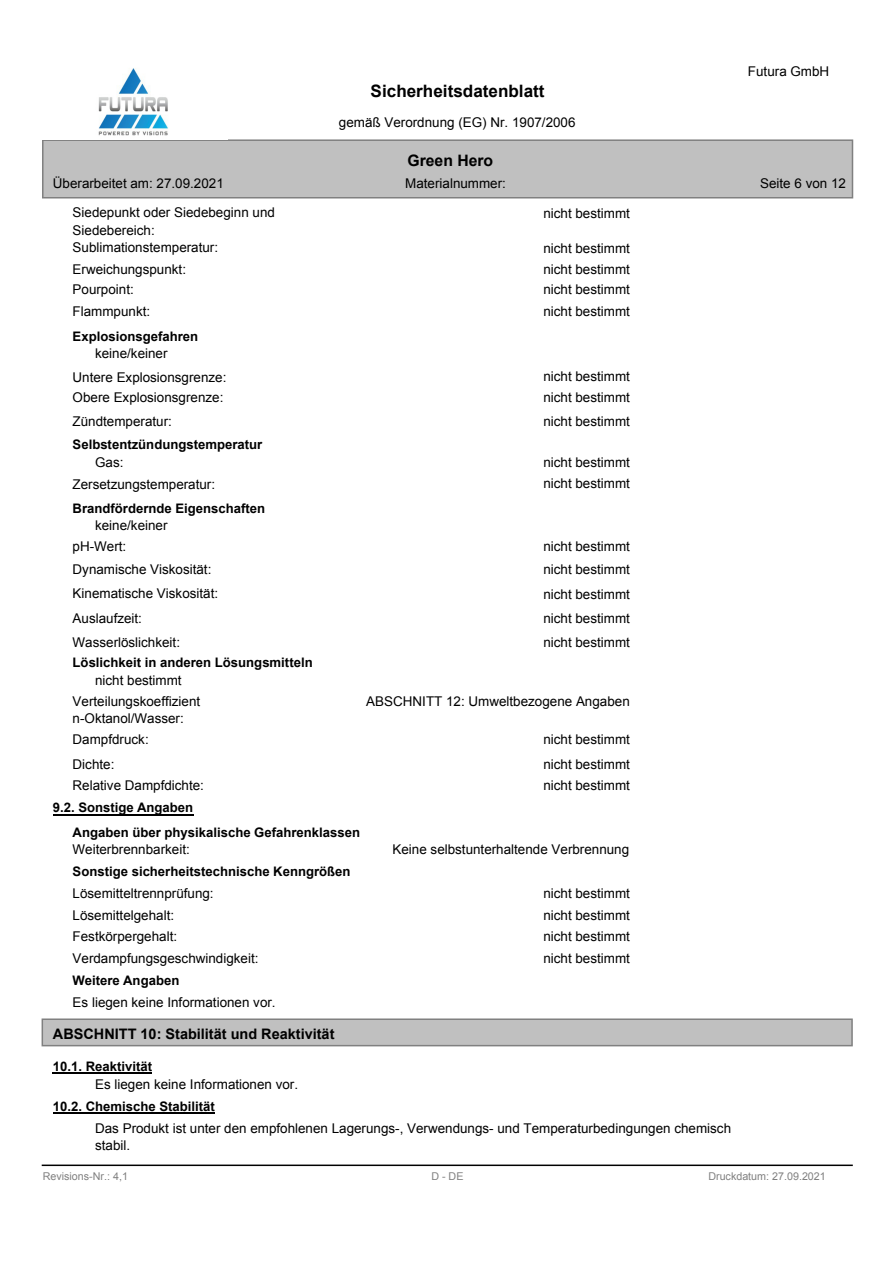
<style>
.page{position:relative;width:893px;height:1262px;background:#fff}
.page>*{position:absolute;margin:0;border:0;box-sizing:border-box;transform-origin:0 0}
.t1{font:700 17.1px "Arial";color:#000}
.t2{font:700 15.75px "Arial";color:#000}
.t3{font:700 14.4px "Arial";color:#000}
.t4{font:13.35px/21.3px "Arial";color:#000}
.t5{font:700 13.2px/24.6px "Arial";color:#000}
.t6{font:10.8px "Arial";color:#808080}
</style>
<div class="page">
<div style="left:42px;top:139px;width:811px;height:59px;background:#c0c0c0;border:2px solid #808080"></div>
<div style="left:42px;top:1018px;width:810px;height:28px;background:#c0c0c0;border:2px solid #808080"></div>
<hr style="left:42px;top:1164px;width:810px;height:2px;background:#000">
<img style="left:98px;top:68px;width:70px;height:68px">
<hr style="left:53px;top:814px;width:141px;height:1px;background:#000">
<hr style="left:53px;top:1072px;width:99px;height:1px;background:#000">
<hr style="left:53px;top:1112px;width:162px;height:1px;background:#000">
<p class="t1" style="left:370px;top:84px;width:175px">Sicherheitsdatenblatt</p>
<p class="t4" style="left:339px;top:113px;width:238px">gemäß Verordnung (EG) Nr. 1907/2006</p>
<p class="t2" style="left:407px;top:155px;width:87px">Green Hero</p>
<p class="t4" style="left:748px;top:62px;width:83px">Futura GmbH</p>
<p class="t4" style="left:53px;top:174px;width:172px">Überarbeitet am: 27.09.2021</p>
<p class="t4" style="left:405px;top:174px;width:102px">Materialnummer:</p>
<p class="t4" style="left:760px;top:174px;width:87px">Seite 6 von 12</p>
<p class="t4" style="left:73px;top:203px;width:204px">Siedepunkt oder Siedebeginn und</p>
<p class="t4" style="left:543px;top:203px;width:88px">nicht bestimmt</p>
<p class="t4" style="left:73px;top:222px;width:147px;line-height:17.9px">Siedebereich:<br>Sublimationstemperatur:</p>
<p class="t4" style="left:543px;top:238px;width:88px">nicht bestimmt</p>
<p class="t4" style="left:73px;top:259px;width:115px">Erweichungspunkt:</p>
<p class="t4" style="left:543px;top:260px;width:88px">nicht bestimmt</p>
<p class="t4" style="left:73px;top:280px;width:63px">Pourpoint:</p>
<p class="t4" style="left:543px;top:280px;width:88px">nicht bestimmt</p>
<p class="t4" style="left:73px;top:302px;width:79px">Flammpunkt:</p>
<p class="t4" style="left:543px;top:302px;width:88px">nicht bestimmt</p>
<p class="t4" style="left:95px;top:344px;width:74px">keine/keiner</p>
<p class="t5" style="left:73px;top:325px;width:127px">Explosionsgefahren</p>
<p class="t4" style="left:73px;top:368px;width:155px">Untere Explosionsgrenze:</p>
<p class="t4" style="left:543px;top:367px;width:88px">nicht bestimmt</p>
<p class="t4" style="left:73px;top:388px;width:152px">Obere Explosionsgrenze:</p>
<p class="t4" style="left:543px;top:388px;width:88px">nicht bestimmt</p>
<p class="t4" style="left:73px;top:412px;width:101px">Zündtemperatur:</p>
<p class="t4" style="left:543px;top:411px;width:88px">nicht bestimmt</p>
<p class="t5" style="left:73px;top:433px;width:191px">Selbstentzündungstemperatur</p>
<p class="t4" style="left:95px;top:452px;width:30px">Gas:</p>
<p class="t4" style="left:543px;top:452px;width:88px">nicht bestimmt</p>
<p class="t4" style="left:73px;top:475px;width:144px">Zersetzungstemperatur:</p>
<p class="t4" style="left:543px;top:474px;width:88px">nicht bestimmt</p>
<p class="t4" style="left:95px;top:516px;width:74px">keine/keiner</p>
<p class="t5" style="left:73px;top:497px;width:194px">Brandfördernde Eigenschaften</p>
<p class="t4" style="left:73px;top:537px;width:55px">pH-Wert:</p>
<p class="t4" style="left:543px;top:537px;width:88px">nicht bestimmt</p>
<p class="t4" style="left:73px;top:560px;width:140px">Dynamische Viskosität:</p>
<p class="t4" style="left:543px;top:560px;width:88px">nicht bestimmt</p>
<p class="t4" style="left:73px;top:584px;width:147px">Kinematische Viskosität:</p>
<p class="t4" style="left:543px;top:584px;width:88px">nicht bestimmt</p>
<p class="t4" style="left:73px;top:609px;width:71px">Auslaufzeit:</p>
<p class="t4" style="left:543px;top:609px;width:88px">nicht bestimmt</p>
<p class="t4" style="left:73px;top:633px;width:109px">Wasserlöslichkeit:</p>
<p class="t4" style="left:543px;top:633px;width:88px">nicht bestimmt</p>
<p class="t5" style="left:73px;top:651px;width:241px">Löslichkeit in anderen Lösungsmitteln</p>
<p class="t4" style="left:73px;top:670px;width:129px;text-align:center">nicht bestimmt<br>Verteilungskoeffizient</p>
<p class="t4" style="left:366px;top:692px;width:265px">ABSCHNITT 12: Umweltbezogene Angaben</p>
<p class="t4" style="left:73px;top:709px;width:113px">n-Oktanol/Wasser:<br>Dampfdruck:</p>
<p class="t4" style="left:543px;top:729px;width:88px">nicht bestimmt</p>
<p class="t4" style="left:73px;top:754px;width:43px">Dichte:</p>
<p class="t4" style="left:543px;top:754px;width:88px">nicht bestimmt</p>
<p class="t4" style="left:73px;top:776px;width:133px">Relative Dampfdichte:</p>
<p class="t4" style="left:543px;top:776px;width:88px">nicht bestimmt</p>
<p class="t5" style="left:73px;top:797px;width:289px;text-indent:-20px">9.2. Sonstige Angaben<br>Angaben über physikalische Gefahrenklassen</p>
<p class="t4" style="left:73px;top:840px;width:119px">Weiterbrennbarkeit:</p>
<p class="t4" style="left:392px;top:840px;width:238px">Keine selbstunterhaltende Verbrennung</p>
<p class="t5" style="left:73px;top:860px;width:279px">Sonstige sicherheitstechnische Kenngrößen</p>
<p class="t4" style="left:73px;top:884px;width:143px">Lösemitteltrennprüfung:</p>
<p class="t4" style="left:543px;top:884px;width:88px">nicht bestimmt</p>
<p class="t4" style="left:73px;top:906px;width:103px">Lösemittelgehalt:</p>
<p class="t4" style="left:543px;top:906px;width:88px">nicht bestimmt</p>
<p class="t4" style="left:73px;top:927px;width:106px">Festkörpergehalt:</p>
<p class="t4" style="left:543px;top:927px;width:88px">nicht bestimmt</p>
<p class="t4" style="left:73px;top:948px;width:187px">Verdampfungsgeschwindigkeit:</p>
<p class="t4" style="left:543px;top:948px;width:88px">nicht bestimmt</p>
<p class="t5" style="left:73px;top:969px;width:108px">Weitere Angaben</p>
<p class="t4" style="left:73px;top:992px;width:204px">Es liegen keine Informationen vor.</p>
<p class="t3" style="left:53px;top:1028px;width:283px">ABSCHNITT 10: Stabilität und Reaktivität</p>
<p class="t5" style="left:53px;top:1055px;width:101px">10.1. Reaktivität</p>
<p class="t4" style="left:95px;top:1075px;width:204px">Es liegen keine Informationen vor.</p>
<p class="t5" style="left:53px;top:1095px;width:163px">10.2. Chemische Stabilität</p>
<p class="t4" style="left:95px;top:1121px;width:637px;line-height:17.1px">Das Produkt ist unter den empfohlenen Lagerungs-, Verwendungs- und Temperaturbedingungen chemisch stabil.</p>
<p class="t6" style="left:43px;top:1172px;width:87px">Revisions-Nr.: 4,1</p>
<p class="t6" style="left:431px;top:1172px;width:34px">D-DE</p>
<p class="t6" style="left:708px;top:1172px;width:119px">Druckdatum: 27.09.2021</p>
</div>
